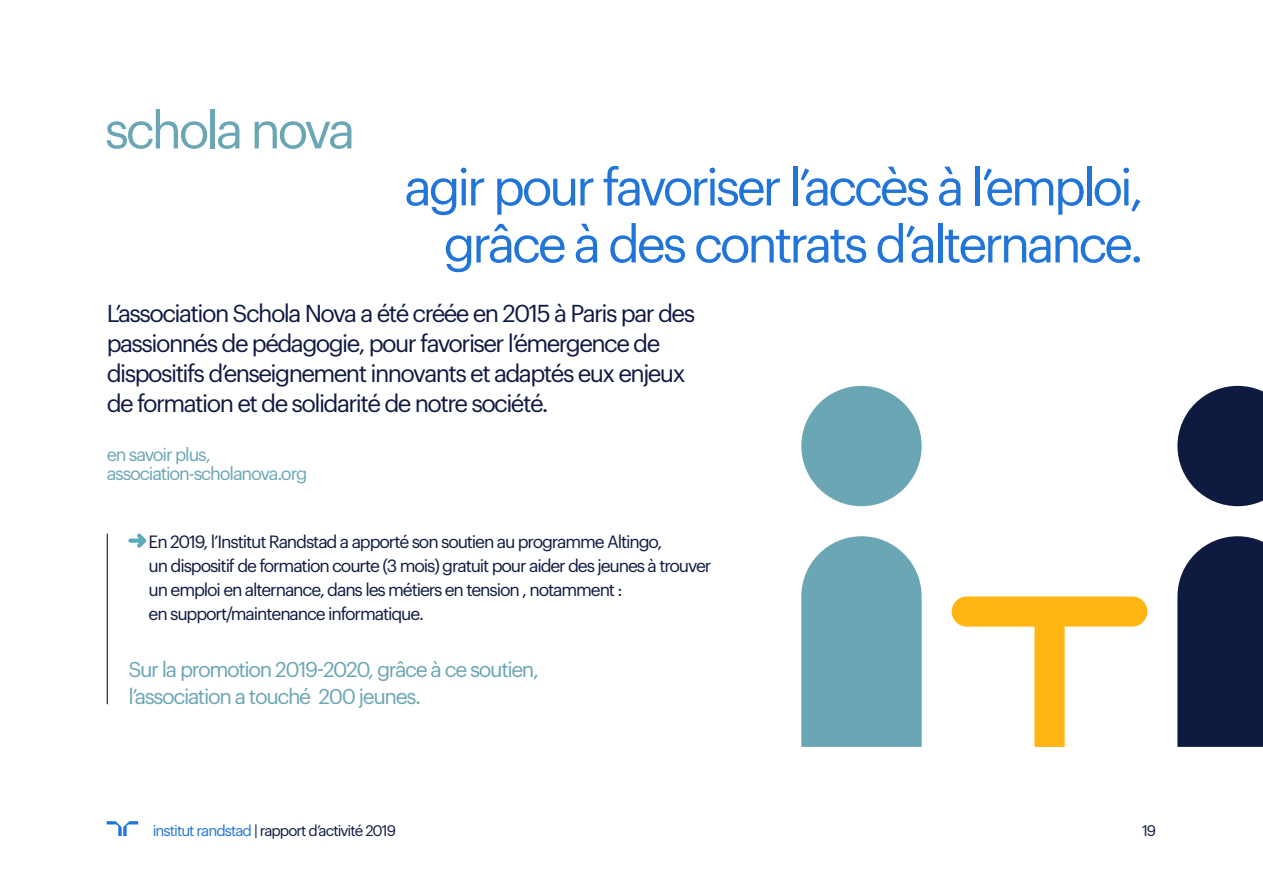
<style>
.page{position:relative;width:1263px;height:893px;background:#fff}
.page>*{position:absolute;margin:0;border:0;box-sizing:border-box;transform-origin:0 0}
.t1{font:51px/57px "Graphik";letter-spacing:-.065em;color:#2175d9;text-align:right}
.t2{font:51px "Graphik";letter-spacing:-.065em;color:#6ba6b5}
.t3{font:24px/30px "Graphik";letter-spacing:-.065em;color:#0f1941}
.t4{font:21px/27px "Graphik";letter-spacing:-.065em;color:#6ba6b5}
.t5{font:18px/18.8px "Graphik";letter-spacing:-.065em;color:#6ba6b5}
.t6{font:17.4px/24.2px "Graphik";letter-spacing:-.065em;color:#0f1941}
.t7{font:15px "Graphik";letter-spacing:-.065em;color:#0f1941}
.s1{color:#2175d9}
</style>
<div class="page">
<svg style="left:107px;top:821px;width:31px;height:15px"></svg>
<hr style="left:107px;top:533px;width:1px;height:171px;background:#0f1941">
<svg style="left:128px;top:533px;width:18px;height:15px"></svg>
<div style="left:801px;top:386px;width:121px;height:120px;background:#6ba6b5;border-radius:50%"></div>
<svg style="left:1177px;top:386px;width:86px;height:120px"></svg>
<svg style="left:801px;top:536px;width:121px;height:211px;background:#75acba"></svg>
<svg style="left:1177px;top:536px;width:86px;height:211px;background:#1d274b"></svg>
<svg style="left:952px;top:596px;width:195px;height:151px"></svg>
<h1 class="t2" style="left:105px;top:92px;width:252px">schola nova</h1>
<h1 class="t1" style="left:404px;top:154px;width:741px">agir pour favoriser l’accès à l’emploi, grâce à des contrats d’alternance.</h1>
<h2 class="t3" style="left:107px;top:296px;width:590px">L’association Schola Nova a été créée en 2015 à Paris par des passionnés de pédagogie, pour favoriser l’émergence de dispositifs d’enseignement innovants et adaptés eux enjeux de formation et de solidarité de notre société.</h2>
<p class="t5" style="left:107px;top:444px;width:202px">en savoir plus, association-scholanova.org</p>
<p class="t6" style="left:149px;top:528px;width:564px">En 2019, l’Institut Randstad a apporté son soutien au programme Altingo,<br>un dispositif de formation courte (3 mois) gratuit pour aider des jeunes à trouver un emploi en alternance, dans les métiers en tension , notamment :<br>en support/maintenance informatique.</p>
<p class="t4" style="left:128px;top:654px;width:412px">Sur la promotion 2019-2020, grâce à ce soutien, l’association a touché 200 jeunes.</p>
<p class="t7" style="left:153px;top:819px;width:245px"><span class="s1">institut randstad</span> | rapport d’activité 2019</p>
<p class="t7" style="left:1142px;top:819px;width:16px">19</p>
</div>
